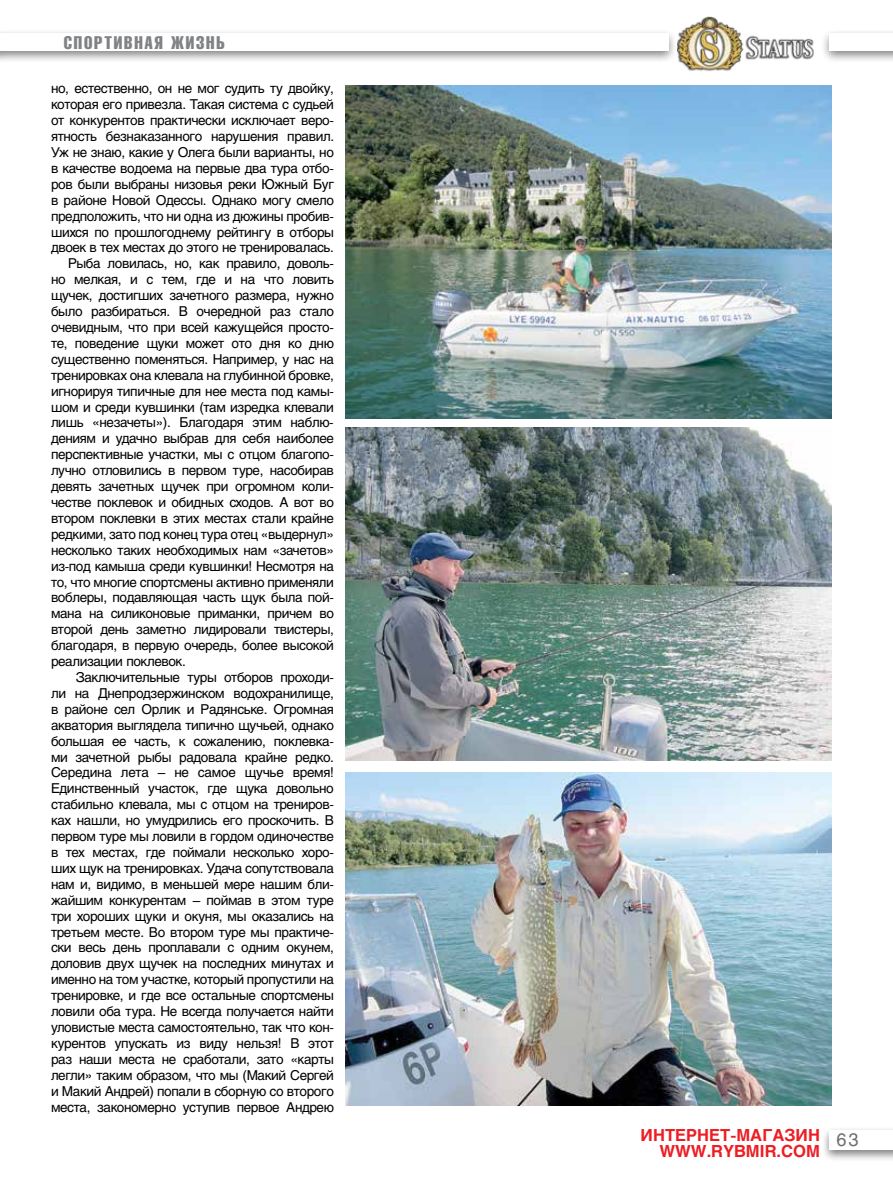
<style>
.page{position:relative;width:893px;height:1191px;background:#fff}
.page>*{position:absolute;margin:0;border:0;box-sizing:border-box;transform-origin:0 0}
.t1{font:18px "Helios Compressed";letter-spacing:.1em;color:#808285}
.t2{font:18px "Helios";color:#6d6e71}
.t3{font:700 16.5px/15.9px "Helios";color:#ed1d24;text-align:right}
.t4{font:13.5px "Helios";letter-spacing:-.03em;color:#000}
</style>
<div class="page">
<div style="left:0;top:29px;width:677px;height:35px;background:#000;opacity:.5"></div>
<div style="left:0;top:33px;width:668px;height:17px;background:#fff"></div>
<div style="left:821px;top:29px;width:72px;height:35px;background:#000;opacity:.5"></div>
<div style="left:830px;top:33px;width:63px;height:17px;background:#fff"></div>
<div style="left:821px;top:1125px;width:72px;height:37px;background:#000;opacity:.5"></div>
<div style="left:829px;top:1129px;width:64px;height:20px;background:#fff"></div>
<img style="left:346px;top:85px;width:486px;height:333px">
<img style="left:346px;top:427px;width:486px;height:334px">
<img style="left:346px;top:772px;width:486px;height:334px">
<img style="left:677px;top:16px;width:137px;height:55px">
<h1 class="t1" style="left:64px;top:32px;width:163px">СПОРТИВНАЯ ЖИЗНЬ</h1>
<p class="t4" style="left:51px;top:81px;width:284px">но, естественно, он не мог судить ту двойку,</p>
<p class="t4" style="left:51px;top:96px;width:284px">которая его привезла. Такая система с судьей</p>
<p class="t4" style="left:51px;top:112px;width:284px">от конкурентов практически исключает веро-</p>
<p class="t4" style="left:51px;top:128px;width:285px">ятность безнаказанного нарушения правил.</p>
<p class="t4" style="left:51px;top:144px;width:284px">Уж не знаю, какие у Олега были варианты, но</p>
<p class="t4" style="left:51px;top:160px;width:284px">в качестве водоема на первые два тура отбо-</p>
<p class="t4" style="left:51px;top:176px;width:284px">ров были выбраны низовья реки Южный Буг</p>
<p class="t4" style="left:51px;top:192px;width:284px">в районе Новой Одессы. Однако могу смело</p>
<p class="t4" style="left:51px;top:208px;width:284px">предположить, что ни одна из дюжины пробив-</p>
<p class="t4" style="left:51px;top:224px;width:284px">шихся по прошлогоднему рейтингу в отборы</p>
<p class="t4" style="left:51px;top:240px;width:284px">двоек в тех местах до этого не тренировалась.</p>
<p class="t4" style="left:68px;top:255px;width:267px">Рыба ловилась, но, как правило, доволь-</p>
<p class="t4" style="left:51px;top:271px;width:284px">но мелкая, и с тем, где и на что ловить</p>
<p class="t4" style="left:51px;top:287px;width:284px">щучек, достигших зачетного размера, нужно</p>
<p class="t4" style="left:51px;top:303px;width:284px">было разбираться. В очередной раз стало</p>
<p class="t4" style="left:51px;top:319px;width:284px">очевидным, что при всей кажущейся просто-</p>
<p class="t4" style="left:51px;top:335px;width:284px">те, поведение щуки может ото дня ко дню</p>
<p class="t4" style="left:51px;top:351px;width:284px">существенно поменяться. Например, у нас на</p>
<p class="t4" style="left:51px;top:367px;width:284px">тренировках она клевала на глубинной бровке,</p>
<p class="t4" style="left:51px;top:383px;width:284px">игнорируя типичные для нее места под камы-</p>
<p class="t4" style="left:51px;top:399px;width:284px">шом и среди кувшинки (там изредка клевали</p>
<p class="t4" style="left:51px;top:415px;width:284px">лишь «незачеты»). Благодаря этим наблю-</p>
<p class="t4" style="left:51px;top:430px;width:284px">дениям и удачно выбрав для себя наиболее</p>
<p class="t4" style="left:51px;top:446px;width:284px">перспективные участки, мы с отцом благопо-</p>
<p class="t4" style="left:51px;top:462px;width:284px">лучно отловились в первом туре, насобирав</p>
<p class="t4" style="left:51px;top:478px;width:284px">девять зачетных щучек при огромном коли-</p>
<p class="t4" style="left:51px;top:494px;width:284px">честве поклевок и обидных сходов. А вот во</p>
<p class="t4" style="left:51px;top:510px;width:284px">втором поклевки в этих местах стали крайне</p>
<p class="t4" style="left:51px;top:526px;width:284px">редкими, зато под конец тура отец «выдернул»</p>
<p class="t4" style="left:51px;top:542px;width:284px">несколько таких необходимых нам «зачетов»</p>
<p class="t4" style="left:51px;top:558px;width:284px">из-под камыша среди кувшинки! Несмотря на</p>
<p class="t4" style="left:51px;top:574px;width:284px">то, что многие спортсмены активно применяли</p>
<p class="t4" style="left:51px;top:589px;width:284px">воблеры, подавляющая часть щук была пой-</p>
<p class="t4" style="left:51px;top:605px;width:284px">мана на силиконовые приманки, причем во</p>
<p class="t4" style="left:51px;top:621px;width:284px">второй день заметно лидировали твистеры,</p>
<p class="t4" style="left:51px;top:637px;width:284px">благодаря, в первую очередь, более высокой</p>
<p class="t4" style="left:51px;top:653px;width:136px">реализации поклевок.</p>
<p class="t4" style="left:76px;top:669px;width:260px">Заключительные туры отборов проходи-</p>
<p class="t4" style="left:51px;top:685px;width:284px">ли на Днепродзержинском водохранилище,</p>
<p class="t4" style="left:51px;top:701px;width:284px">в районе сел Орлик и Радянське. Огромная</p>
<p class="t4" style="left:51px;top:717px;width:284px">акватория выглядела типично щучьей, однако</p>
<p class="t4" style="left:51px;top:733px;width:284px">большая ее часть, к сожалению, поклевка-</p>
<p class="t4" style="left:51px;top:748px;width:284px">ми зачетной рыбы радовала крайне редко.</p>
<p class="t4" style="left:51px;top:764px;width:285px">Середина лета – не самое щучье время!</p>
<p class="t4" style="left:51px;top:780px;width:284px">Единственный участок, где щука довольно</p>
<p class="t4" style="left:51px;top:796px;width:284px">стабильно клевала, мы с отцом на трениров-</p>
<p class="t4" style="left:51px;top:812px;width:284px">ках нашли, но умудрились его проскочить. В</p>
<p class="t4" style="left:51px;top:828px;width:284px">первом туре мы ловили в гордом одиночестве</p>
<p class="t4" style="left:51px;top:844px;width:284px">в тех местах, где поймали несколько хоро-</p>
<p class="t4" style="left:51px;top:860px;width:284px">ших щук на тренировках. Удача сопутствовала</p>
<p class="t4" style="left:51px;top:876px;width:284px">нам и, видимо, в меньшей мере нашим бли-</p>
<p class="t4" style="left:51px;top:892px;width:284px">жайшим конкурентам – поймав в этом туре</p>
<p class="t4" style="left:51px;top:908px;width:284px">три хороших щуки и окуня, мы оказались на</p>
<p class="t4" style="left:51px;top:923px;width:284px">третьем месте. Во втором туре мы практиче-</p>
<p class="t4" style="left:51px;top:939px;width:284px">ски весь день проплавали с одним окунем,</p>
<p class="t4" style="left:51px;top:955px;width:284px">доловив двух щучек на последних минутах и</p>
<p class="t4" style="left:51px;top:971px;width:284px">именно на том участке, который пропустили на</p>
<p class="t4" style="left:51px;top:987px;width:284px">тренировке, и где все остальные спортсмены</p>
<p class="t4" style="left:51px;top:1003px;width:284px">ловили оба тура. Не всегда получается найти</p>
<p class="t4" style="left:51px;top:1019px;width:284px">уловистые места самостоятельно, так что кон-</p>
<p class="t4" style="left:51px;top:1035px;width:284px">курентов упускать из виду нельзя! В этот</p>
<p class="t4" style="left:51px;top:1051px;width:284px">раз наши места не сработали, зато «карты</p>
<p class="t4" style="left:51px;top:1067px;width:284px">легли» таким образом, что мы (Макий Сергей</p>
<p class="t4" style="left:51px;top:1082px;width:284px">и Макий Андрей) попали в сборную со второго</p>
<p class="t4" style="left:51px;top:1098px;width:284px">места, закономерно уступив первое Андрею</p>
<p class="t3" style="left:641px;top:1127px;width:181px">ИНТЕРНЕТ-МАГАЗИН<br>WWW.RYBMIR.COM</p>
<h1 class="t2" style="left:836px;top:1128px;width:24px">63</h1>
</div>
